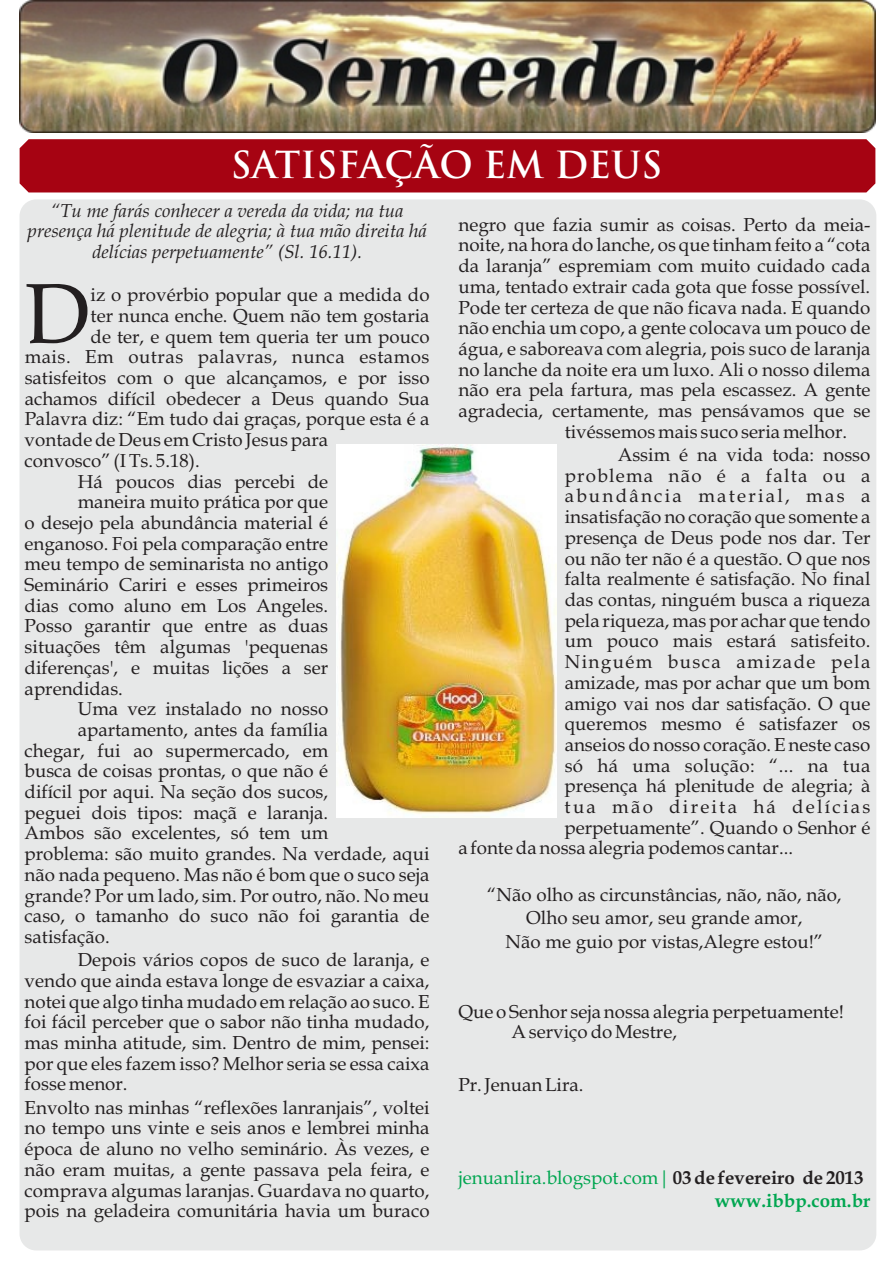
<style>
.page{position:relative;width:893px;height:1263px;background:#fff}
.page>*{position:absolute;margin:0;border:0;box-sizing:border-box;transform-origin:0 0}
.t1{font:85.2px "Book Antiqua";color:#231f20}
.t2{font:700 36.3px "Trajan Pro";color:#fff}
.t3{font:18.75px/20.7px "Book Antiqua";color:#231f20;text-align:justify}
.t4{font:italic 18.75px/20.7px "Book Antiqua";color:#231f20;text-align:center}
.t5{font:18.75px/22.6px "Book Antiqua";color:#00a650}
.t6{font:18.75px "Book Antiqua";letter-spacing:.12em;color:#231f20}
.t7{font:18.75px "Book Antiqua";letter-spacing:.025em;color:#231f20}
.t8{font:18.75px "Book Antiqua";letter-spacing:.02em;color:#231f20}
.t9{font:18.75px "Book Antiqua";letter-spacing:.075em;color:#231f20}
.t10{font:18.75px "Book Antiqua";letter-spacing:.07em;color:#231f20}
.s1{font-weight:700;color:#231f20}
.s2{font-weight:700}
</style>
<div class="page">
<div style="left:20px;top:199px;width:856px;height:1051px;background:#e7e8e8;border-radius:17px"></div>
<div style="left:20px;top:139px;width:855px;height:53px;background:#a60312"></div>
<img style="left:20px;top:1px;width:855px;height:132px">
<img style="left:337px;top:445px;width:219px;height:373px">
<h2 class="t2" style="left:231px;top:151px;width:433px">SATISFAÇÃO EM DEUS</h2>
<p class="t3" style="left:458px;top:216px;width:413px">negro que fazia sumir as coisas. Perto da meia-</p>
<p class="t3" style="left:458px;top:237px;width:413px">noite, na hora do lanche, os que tinham feito a “cota</p>
<p class="t3" style="left:458px;top:258px;width:413px">da laranja” espremiam com muito cuidado cada</p>
<p class="t3" style="left:458px;top:278px;width:413px">uma, tentado extrair cada gota que fosse possível.</p>
<p class="t3" style="left:458px;top:299px;width:413px">Pode ter certeza de que não ficava nada. E quando</p>
<p class="t3" style="left:458px;top:320px;width:413px">não enchia um copo, a gente colocava um pouco de</p>
<p class="t3" style="left:458px;top:340px;width:413px">água, e saboreava com alegria, pois suco de laranja</p>
<p class="t3" style="left:458px;top:361px;width:413px">no lanche da noite era um luxo. Ali o nosso dilema</p>
<p class="t3" style="left:458px;top:382px;width:413px">não era pela fartura, mas pela escassez. A gente</p>
<p class="t3" style="left:458px;top:403px;width:413px">agradecia, certamente, mas pensávamos que se</p>
<p class="t3" style="left:565px;top:423px;width:284px">tivéssemos mais suco seria melhor.</p>
<p class="t3" style="left:618px;top:447px;width:254px">Assim é na vida toda: nosso</p>
<p class="t10" style="left:565px;top:468px;width:307px">problema não é a falta ou a</p>
<p class="t6" style="left:565px;top:489px;width:307px">abundância material, mas a</p>
<p class="t3" style="left:565px;top:509px;width:307px">insatisfação no coração que somente a</p>
<p class="t3" style="left:565px;top:529px;width:307px">presença de Deus pode nos dar. Ter</p>
<p class="t3" style="left:565px;top:550px;width:307px">ou não ter não é a questão. O que nos</p>
<p class="t3" style="left:565px;top:571px;width:307px">falta realmente é satisfação. No final</p>
<p class="t3" style="left:565px;top:591px;width:307px">das contas, ninguém busca a riqueza</p>
<p class="t3" style="left:565px;top:612px;width:307px">pela riqueza, mas por achar que tendo</p>
<p class="t3" style="left:565px;top:633px;width:307px">um pouco mais estará satisfeito.</p>
<p class="t9" style="left:565px;top:654px;width:307px">Ninguém busca amizade pela</p>
<p class="t3" style="left:565px;top:674px;width:307px">amizade, mas por achar que um bom</p>
<p class="t3" style="left:565px;top:695px;width:307px">amigo vai nos dar satisfação. O que</p>
<p class="t3" style="left:565px;top:716px;width:307px">queremos mesmo é satisfazer os</p>
<p class="t3" style="left:565px;top:736px;width:307px">anseios do nosso coração. E neste caso</p>
<p class="t8" style="left:565px;top:758px;width:307px">só há uma solução: “... na tua</p>
<p class="t3" style="left:565px;top:778px;width:307px">presença há plenitude de alegria; à</p>
<p class="t6" style="left:565px;top:799px;width:307px">tua mão direita há delícias</p>
<p class="t3" style="left:565px;top:819px;width:307px">perpetuamente”. Quando o Senhor é</p>
<p class="t3" style="left:458px;top:840px;width:336px">a fonte da nossa alegria podemos cantar...</p>
<p class="t3" style="left:487px;top:885px;width:356px;line-height:23.2px;text-align:center">“Não olho as circunstâncias, não, não, não,<br>Olho seu amor, seu grande amor,<br>Não me guio por vistas,Alegre estou!”</p>
<p class="t4" style="left:27px;top:202px;width:401px">“Tu me farás conhecer a vereda da vida; na tua presença há plenitude de alegria; à tua mão direita há delícias perpetuamente” (Sl. 16.11).</p>
<p class="t3" style="left:91px;top:287px;width:340px">iz o provérbio popular que a medida do</p>
<h1 class="t1" style="left:25px;top:281px;width:67px">D</h1>
<p class="t3" style="left:91px;top:307px;width:340px">ter nunca enche. Quem não tem gostaria</p>
<p class="t3" style="left:91px;top:328px;width:340px">de ter, e quem tem queria ter um pouco</p>
<p class="t7" style="left:25px;top:350px;width:406px">mais. Em outras palavras, nunca estamos</p>
<p class="t3" style="left:25px;top:369px;width:406px">satisfeitos com o que alcançamos, e por isso</p>
<p class="t3" style="left:25px;top:390px;width:406px">achamos difícil obedecer a Deus quando Sua</p>
<p class="t3" style="left:25px;top:411px;width:406px">Palavra diz: “Em tudo dai graças, porque esta é a</p>
<p class="t3" style="left:25px;top:432px;width:305px">vontade de Deus em Cristo Jesus para</p>
<p class="t3" style="left:25px;top:452px;width:177px">convosco” (I Ts. 5.18).</p>
<p class="t3" style="left:78px;top:473px;width:252px">Há poucos dias percebi de</p>
<p class="t3" style="left:78px;top:494px;width:252px">maneira muito prática por que</p>
<p class="t3" style="left:25px;top:514px;width:305px">o desejo pela abundância material é</p>
<p class="t3" style="left:25px;top:535px;width:305px">enganoso. Foi pela comparação entre</p>
<p class="t3" style="left:25px;top:556px;width:305px">meu tempo de seminarista no antigo</p>
<p class="t3" style="left:25px;top:576px;width:305px">Seminário Cariri e esses primeiros</p>
<p class="t3" style="left:25px;top:597px;width:305px">dias como aluno em Los Angeles.</p>
<p class="t3" style="left:25px;top:618px;width:305px">Posso garantir que entre as duas</p>
<p class="t3" style="left:25px;top:639px;width:305px">situações têm algumas 'pequenas</p>
<p class="t3" style="left:25px;top:659px;width:305px">diferenças', e muitas lições a ser</p>
<p class="t3" style="left:25px;top:680px;width:100px">aprendidas.</p>
<p class="t3" style="left:78px;top:701px;width:252px">Uma vez instalado no nosso</p>
<p class="t3" style="left:78px;top:721px;width:252px">apartamento, antes da família</p>
<p class="t3" style="left:25px;top:742px;width:305px">chegar, fui ao supermercado, em</p>
<p class="t3" style="left:25px;top:763px;width:305px">busca de coisas prontas, o que não é</p>
<p class="t3" style="left:25px;top:783px;width:305px">difícil por aqui. Na seção dos sucos,</p>
<p class="t3" style="left:25px;top:804px;width:305px">peguei dois tipos: maçã e laranja.</p>
<p class="t3" style="left:25px;top:825px;width:305px">Ambos são excelentes, só tem um</p>
<p class="t3" style="left:25px;top:846px;width:406px">problema: são muito grandes. Na verdade, aqui</p>
<p class="t3" style="left:25px;top:866px;width:406px">não nada pequeno. Mas não é bom que o suco seja</p>
<p class="t3" style="left:25px;top:887px;width:406px">grande? Por um lado, sim. Por outro, não. No meu</p>
<p class="t3" style="left:25px;top:908px;width:406px">caso, o tamanho do suco não foi garantia de</p>
<p class="t3" style="left:25px;top:928px;width:87px">satisfação.</p>
<p class="t3" style="left:25px;top:952px;width:406px;text-indent:53px">Depois vários copos de suco de laranja, e vendo que ainda estava longe de esvaziar a caixa, notei que algo tinha mudado em relação ao suco. E foi fácil perceber que o sabor não tinha mudado, mas minha atitude, sim. Dentro de mim, pensei: por que eles fazem isso? Melhor seria se essa caixa fosse menor.</p>
<p class="t3" style="left:25px;top:1099px;width:406px">Envolto nas minhas “reflexões lanranjais”, voltei no tempo uns vinte e seis anos e lembrei minha época de aluno no velho seminário. Às vezes, e não eram muitas, a gente passava pela feira, e comprava algumas laranjas. Guardava no quarto, pois na geladeira comunitária havia um buraco</p>
<p class="t3" style="left:511px;top:1003px;width:334px;text-indent:-53px">Que o Senhor seja nossa alegria perpetuamente!<br>A serviço do Mestre,</p>
<p class="t3" style="left:458px;top:1076px;width:127px">Pr. Jenuan Lira.</p>
<p class="t5" style="left:715px;top:1168px;width:157px;text-indent:-256px">jenuanlira.blogspot.com| <span class="s1">03 de fevereiro de 2013 </span><span class="s2">www.ibbp.com.br</span></p>
</div>
